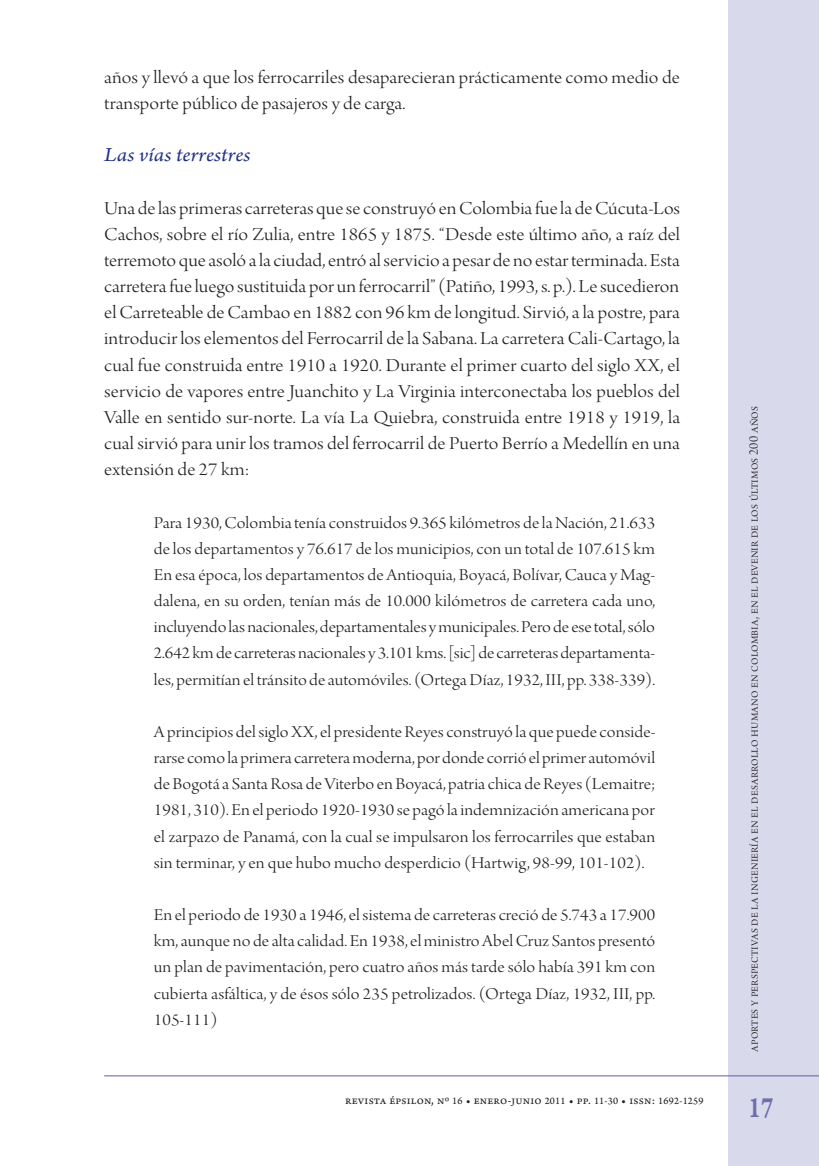
<style>
.page{position:relative;width:819px;height:1166px;background:#fff}
.page>*{position:absolute;margin:0;border:0;box-sizing:border-box;transform-origin:0 0}
.t1{font:31.5px "Arno Pro Smbd Caption";color:#6f6eaf;scale:.75 1}
.t2{font:italic 21px "Arno Pro";letter-spacing:.01em;color:#24318b;scale:1.1 1}
.t3{font:19.25px/26.1px "Arno Pro Light Display";letter-spacing:.005em;color:#231f20;scale:1.1 1}
.t4{font:17.5px/26.2px "Arno Pro Light Display";letter-spacing:.005em;color:#231f20;text-align:justify;scale:1.1 1}
.t5{font:14px "Arno Pro Light Display";letter-spacing:.015em;color:#231f20}
.t6{font:12.25px "Arno Pro Sm Text";letter-spacing:.02em;color:#231f20}
.s1{font-size:10.5px}
</style>
<div class="page">
<div style="left:728px;top:0;width:91px;height:1166px;background:#d9d9ec"></div>
<hr style="left:104px;top:1075px;width:715px;height:1px;background:#5d5ea5">
<p class="t3" style="left:104px;top:65px;width:525px">años y llevó a que los ferrocarriles desaparecieran prácticamente como medio de transporte público de pasajeros y de carga.</p>
<p class="t2" style="left:104px;top:143px;width:134px">Las vías terrestres</p>
<p class="t3" style="left:104px;top:196px;width:525px;text-align:justify">Una de las primeras carreteras que se construyó en Colombia fue la de Cúcuta-Los Cachos, sobre el río Zulia, entre 1865 y 1875. “Desde este último año, a raíz del terremoto que asoló a la ciudad, entró al servicio a pesar de no estar terminada. Esta carretera fue luego sustituida por un ferrocarril” (Patiño, 1993, s. p.). Le sucedieron el Carreteable de Cambao en 1882 con 96 km de longitud. Sirvió, a la postre, para introducir los elementos del Ferrocarril de la Sabana. La carretera Cali-Cartago, la cual fue construida entre 1910 a 1920. Durante el primer cuarto del siglo XX, el servicio de vapores entre Juanchito y La Virginia interconectaba los pueblos del Valle en sentido sur-norte. La vía La Quiebra, construida entre 1918 y 1919, la cual sirvió para unir los tramos del ferrocarril de Puerto Berrío a Medellín en una extensión de 27 km:</p>
<p class="t4" style="left:154px;top:510px;width:457px">Para 1930, Colombia tenía construidos 9.365 kilómetros de la Nación, 21.633 de los departamentos y 76.617 de los municipios, con un total de 107.615 km En esa época, los departamentos de Antioquia, Boyacá, Bolívar, Cauca y Mag&shy;dalena, en su orden, tenían más de 10.000 kilómetros de carretera cada uno, incluyendo las nacionales, departamentales y municipales. Pero de ese total, sólo 2.642 km de carreteras nacionales y 3.101 kms. [sic] de carreteras departamenta&shy;les, permitían el tránsito de automóviles. (Ortega Díaz, 1932, III, pp. 338-339).</p>
<p class="t4" style="left:154px;top:720px;width:457px">A principios del siglo XX, el presidente Reyes construyó la que puede conside&shy;rarse como la primera carretera moderna, por donde corrió el primer automóvil de Bogotá a Santa Rosa de Viterbo en Boyacá, patria chica de Reyes (Lemaitre; 1981, 310). En el periodo 1920-1930 se pagó la indemnización americana por el zarpazo de Panamá, con la cual se impulsaron los ferrocarriles que estaban sin terminar, y en que hubo mucho desperdicio (Hartwig, 98-99, 101-102).</p>
<p class="t4" style="left:154px;top:903px;width:457px">En el periodo de 1930 a 1946, el sistema de carreteras creció de 5.743 a 17.900 km, aunque no de alta calidad. En 1938, el ministro Abel Cruz Santos presentó un plan de pavimentación, pero cuatro años más tarde sólo había 391 km con cubierta asfáltica, y de ésos sólo 235 petrolizados. (Ortega Díaz, 1932, III, pp.<br>105-111)</p>
<p class="t6" style="left:345px;top:1093px;width:360px">revista épsilon, nº <span class="s1">16</span> • enero-junio <span class="s1">2011</span> • pp. <span class="s1">11-30</span> • issn: <span class="s1">1692-1259</span></p>
<p class="t5" style="left:746px;top:1052px;width:647px;rotate:-90deg">aportes y perspectivas de la ingeniería en el desarrollo humano en colombia, en el devenir de los últimos 200 años</p>
<h1 class="t1" style="left:748px;top:1088px;width:34px">17</h1>
</div>
